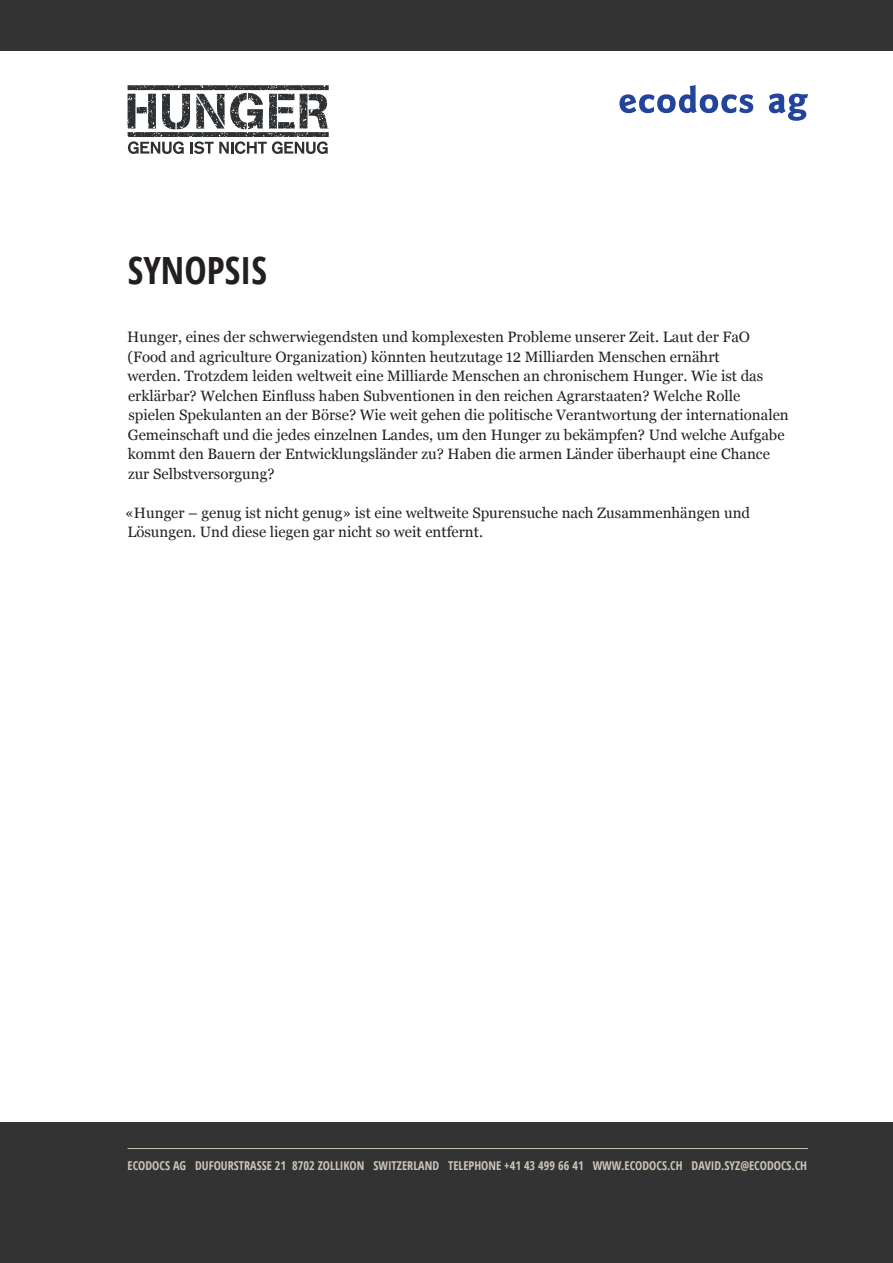
<style>
.page{position:relative;width:893px;height:1263px;background:#fff}
.page>*{position:absolute;margin:0;border:0;box-sizing:border-box;transform-origin:0 0}
.t1{font:700 condensed 37.5px "Open Sans";color:#231f20}
.t2{font:15px/19.5px "Georgia";color:#231f20}
.t3{font:700 condensed 12.15px "Open Sans";color:#cdc4b6}
</style>
<div class="page">
<div style="left:0;top:0;width:893px;height:51px;background:#333"></div>
<div style="left:0;top:1123px;width:893px;height:140px;background:#333"></div>
<svg style="left:619px;top:85px;width:134px;height:28px"></svg>
<svg style="left:769px;top:94px;width:39px;height:27px"></svg>
<hr style="left:128px;top:1148px;width:680px;height:1px;background:#cdc4b6">
<svg style="left:128px;top:85px;width:201px;height:69px"></svg>
<h1 class="t1" style="left:128px;top:244px;width:141px">SYNOPSIS</h1>
<p class="t2" style="left:127px;top:327px;width:663px">Hunger, eines der schwerwiegendsten und komplexesten Probleme unserer Zeit. Laut der FaO (Food and agriculture Organization) könnten heutzutage 12 Milliarden Menschen ernährt<br>werden. Trotzdem leiden weltweit eine Milliarde Menschen an chronischem Hunger. Wie ist das erklärbar? Welchen Einfluss haben Subventionen in den reichen Agrarstaaten? Welche Rolle spielen Spekulanten an der Börse? Wie weit gehen die politische Verantwortung der internationalen Gemeinschaft und die jedes einzelnen Landes, um den Hunger zu bekämpfen? Und welche Aufgabe kommt den Bauern der Entwicklungsländer zu? Haben die armen Länder überhaupt eine Chance zur Selbstversorgung?</p>
<p class="t2" style="left:125px;top:503px;width:626px">«Hunger – genug ist nicht genug» ist eine weltweite Spurensuche nach Zusammenhängen und<br>Lösungen. Und diese liegen gar nicht so weit entfernt.</p>
<p class="t3" style="left:128px;top:1157px;width:681px">ECODOCS AG DUFOURSTRASSE 21 8702 ZOLLIKON SWITZERLAND TELEPHONE +41 43 499 66 41 WWW.ECODOCS.CH DAVID.SYZ@ECODOCS.CH</p>
</div>
